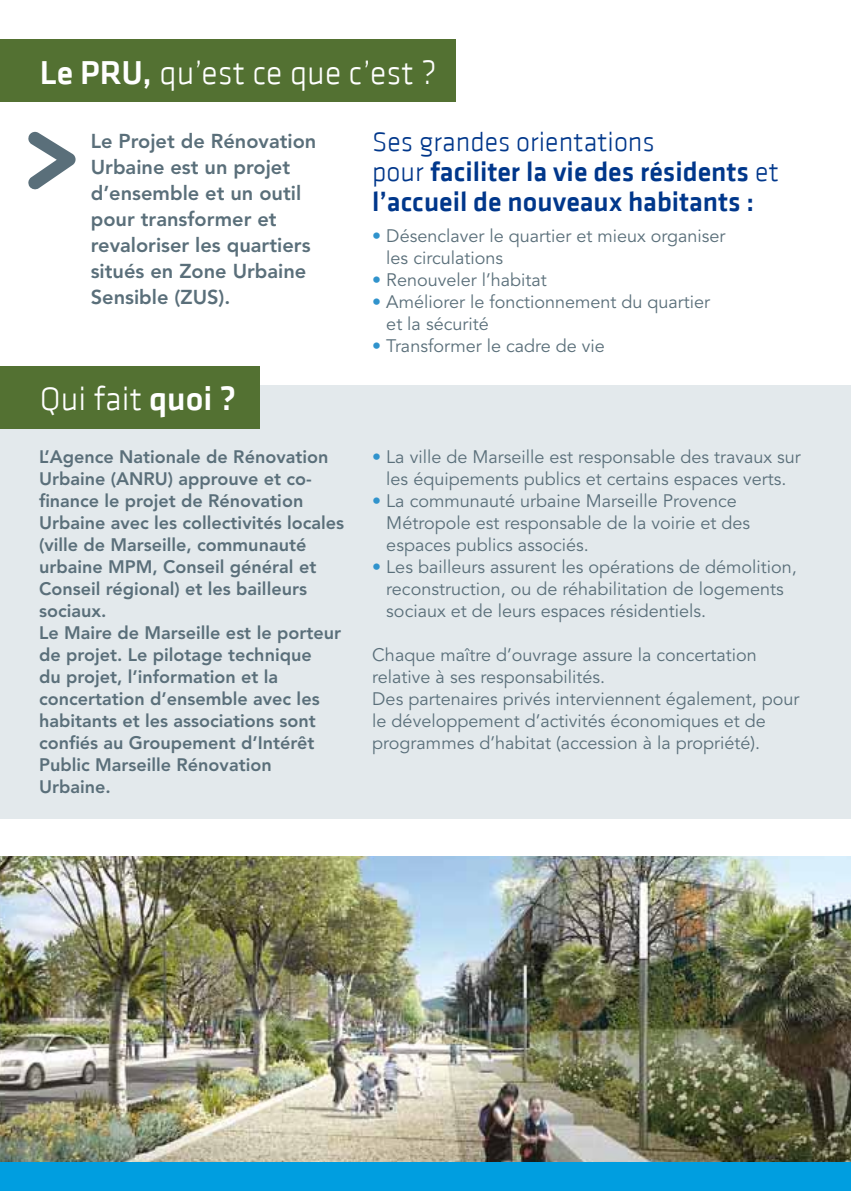
<style>
.page{position:relative;width:851px;height:1191px;background:#fff}
.page>*{position:absolute;margin:0;border:0;box-sizing:border-box;transform-origin:0 0}
.t1{font:300 34px "Klavika";color:#fff}
.t2{font:500 28px/30px "Klavika";color:#00378b}
.t3{font:800 20px/26px "Avenir LT Std";color:#5a6f7a}
.t4{font:18px/22px "Avenir LT Std";color:#5a6f7a}
.t5{font:800 18px/22px "Avenir LT Std";color:#5a6f7a}
.s1{font-weight:500}
.s2{font-weight:300}
.s3{color:#3093cc}
</style>
<div class="page">
<img style="left:0;top:856px;width:850px;height:306px">
<div style="left:0;top:385px;width:850px;height:434px;background:#e3e9ec"></div>
<div style="left:0;top:40px;width:455px;height:62px;background:#537132"></div>
<svg style="left:28px;top:132px;width:48px;height:58px"></svg>
<div style="left:0;top:1162px;width:850px;height:29px;background:#009ee0"></div>
<div style="left:0;top:366px;width:259px;height:62px;background:#537132"></div>
<h1 class="t1" style="left:40px;top:55px;width:398px"><span class="s1">Le PRU,</span> qu’est ce que c’est ?</h1>
<p class="t3" style="left:91px;top:128px;width:227px">Le Projet de Rénovation<br>Urbaine est un projet d’ensemble et un outil pour transformer et revaloriser les quartiers situés en Zone Urbaine<br>Sensible (ZUS).</p>
<h1 class="t1" style="left:40px;top:381px;width:198px">Qui fait <span class="s1">quoi ?</span></h1>
<p class="t5" style="left:39px;top:446px;width:306px">L’Agence Nationale de Rénovation<br>Urbaine (ANRU) approuve et co&shy;finance le projet de Rénovation<br>Urbaine avec les collectivités locales (ville de Marseille, communauté urbaine MPM, Conseil général et<br>Conseil régional) et les bailleurs sociaux.<br>Le Maire de Marseille est le porteur de projet. Le pilotage technique<br>du projet, l’information et la concertation d’ensemble avec les habitants et les associations sont confiés au Groupement d’Intérêt<br>Public Marseille Rénovation<br>Urbaine.</p>
<h2 class="t2" style="left:372px;top:127px;width:408px"><span class="s2">Ses grandes orientations<br>pour</span> faciliter la vie des résidents <span class="s2">et </span>l’accueil de nouveaux habitants :</h2>
<p class="t4" style="left:386px;top:225px;width:340px;text-indent:-14px"><span class="s3">•</span> Désenclaver le quartier et mieux organiser les circulations</p>
<p class="t4" style="left:372px;top:269px;width:176px"><span class="s3">•</span> Renouveler l’habitat</p>
<p class="t4" style="left:386px;top:291px;width:325px;text-indent:-14px"><span class="s3">•</span> Améliorer le fonctionnement du quartier et la sécurité</p>
<p class="t4" style="left:372px;top:335px;width:234px"><span class="s3">•</span> Transformer le cadre de vie</p>
<p class="t4" style="left:372px;top:446px;width:430px;text-align:center"><span class="s3">•</span> La ville de Marseille est responsable des travaux sur les équipements publics et certains espaces verts.</p>
<p class="t4" style="left:386px;top:490px;width:365px;text-indent:-14px"><span class="s3">•</span> La communauté urbaine Marseille Provence<br>Métropole est responsable de la voirie et des espaces publics associés.</p>
<p class="t4" style="left:386px;top:556px;width:412px;text-indent:-14px"><span class="s3">•</span> Les bailleurs assurent les opérations de démolition, reconstruction, ou de réhabilitation de logements sociaux et de leurs espaces résidentiels.</p>
<p class="t4" style="left:372px;top:644px;width:428px">Chaque maître d’ouvrage assure la concertation relative à ses responsabilités.<br>Des partenaires privés interviennent également, pour le développement d’activités économiques et de programmes d’habitat (accession à la propriété).</p>
</div>
